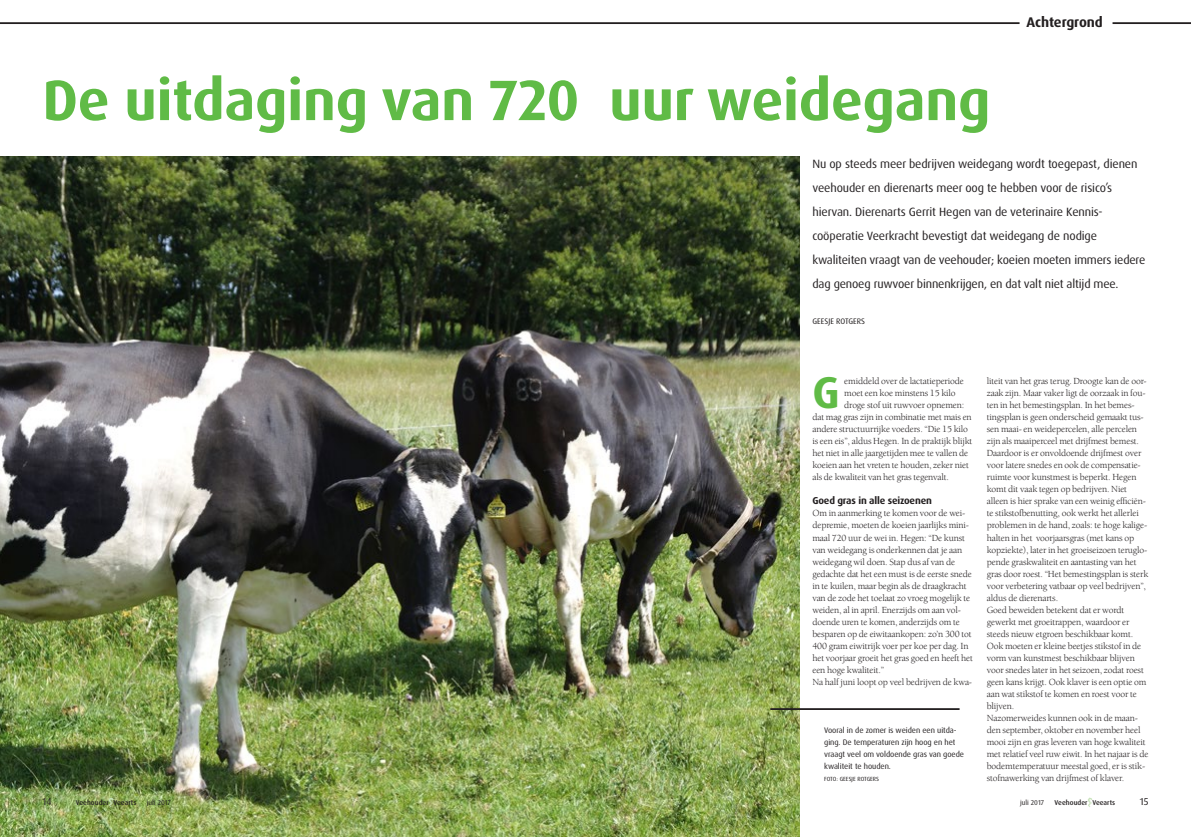
<style>
.page{position:relative;width:1191px;height:837px;background:#fff}
.page>*{position:absolute;margin:0;border:0;box-sizing:border-box;transform-origin:0 0}
.t1{font:700 57px "Dax OT";letter-spacing:-.005em;color:#60bb46}
.t2{font:700 44.5px "Dax OT";color:#60bb46}
.t3{font:700 14px "Dax OT";letter-spacing:-.005em;color:#231f20}
.t4{font:12px/24px "Dax OT";letter-spacing:-.01em;color:#231f20}
.t5{font:700 10px "Dax OT";letter-spacing:-.015em;color:#231f20}
.t6{font:10px "Dax OT";color:#231f20}
.t7{font:9.6px/12px "Berkeley Std";letter-spacing:-.015em;color:#231f20}
.t8{font:8px/12px "Dax OT";letter-spacing:-.005em;color:#231f20}
.t9{font:500 7px "Dax OT";letter-spacing:.005em;color:#231f20}
.t10{font:7px "Dax OT";color:#231f20}
.t11{font:6px "Dax OT";letter-spacing:.005em;color:#231f20}
</style>
<div class="page">
<img style="left:0;top:156px;width:799px;height:680px">
<hr style="left:0;top:22px;width:1019px;height:2px;background:#231f20">
<hr style="left:1112px;top:22px;width:79px;height:2px;background:#231f20">
<svg style="left:1088px;top:797px;width:4px;height:9px"></svg>
<svg style="left:109px;top:797px;width:4px;height:9px"></svg>
<hr style="left:770px;top:708px;width:189px;height:1px;background:#231f20">
<h3 class="t3" style="left:1026px;top:13px;width:78px">Achtergrond</h3>
<h1 class="t1" style="left:43px;top:64px;width:949px">De uitdaging van 720 uur weidegang</h1>
<p class="t4" style="left:812px;top:152px;width:334px">Nu op steeds meer bedrijven weidegang wordt toegepast, dienen veehouder en dierenarts meer oog te hebben voor de risico’s hiervan. Dierenarts Gerrit Hegen van de veterinaire Kennis&shy;coöperatie Veerkracht bevestigt dat weidegang de nodige kwaliteiten vraagt van de veehouder; koeien moeten immers iedere dag genoeg ruwvoer binnenkrijgen, en dat valt niet altijd mee.</p>
<p class="t8" style="left:812px;top:315px;width:54px">GEESJE ROTGERS</p>
<h2 class="t2" style="left:812px;top:364px;width:29px">G</h2>
<p class="t7" style="left:844px;top:375px;width:121px">emiddeld over de lactatieperiode</p>
<p class="t7" style="left:844px;top:387px;width:113px">moet een koe minstens 15 kilo</p>
<p class="t7" style="left:844px;top:399px;width:121px">droge stof uit ruwvoer opnemen:</p>
<p class="t7" style="left:812px;top:411px;width:161px">dat mag gras zijn in combinatie met mais en</p>
<p class="t7" style="left:812px;top:423px;width:157px">andere structuurrijke voeders. “Die 15 kilo</p>
<p class="t7" style="left:812px;top:435px;width:161px">is een eis”, aldus Hegen. In de praktijk blijkt</p>
<p class="t7" style="left:812px;top:447px;width:157px">het niet in alle jaargetijden mee te vallen de</p>
<p class="t7" style="left:812px;top:459px;width:158px">koeien aan het vreten te houden, zeker niet</p>
<p class="t7" style="left:812px;top:471px;width:138px">als de kwaliteit van het gras tegenvalt.</p>
<p class="t5" style="left:812px;top:494px;width:121px">Goed gras in alle seizoenen</p>
<p class="t7" style="left:812px;top:507px;width:162px">Om in aanmerking te komen voor de wei&shy;depremie, moeten de koeien jaarlijks mini&shy;maal 720 uur de wei in. Hegen: “De kunst van weidegang is onderkennen dat je aan weidegang wil doen. Stap dus af van de gedachte dat het een must is de eerste snede in te kuilen, maar begin als de draagkracht van de zode het toelaat zo vroeg mogelijk te weiden, al in april. Enerzijds om aan vol&shy;doende uren te komen, anderzijds om te besparen op de eiwitaankopen: zo’n 300 tot 400 gram eiwitrijk voer per koe per dag. In het voorjaar groeit het gras goed en heeft het een hoge kwaliteit.”<br>Na half juni loopt op veel bedrijven de kwa-</p>
<p class="t8" style="left:824px;top:723px;width:141px">Vooral in de zomer is weiden een uitda&shy;ging. De temperaturen zijn hoog en het vraagt veel om voldoende gras van goede kwaliteit te houden.</p>
<p class="t11" style="left:824px;top:774px;width:56px">FOTO: GEESJE ROTGERS</p>
<p class="t7" style="left:986px;top:375px;width:163px">liteit van het gras terug. Droogte kan de oor&shy;zaak zijn. Maar vaker ligt de oorzaak in fou&shy;ten in het bemestingsplan. In het bemes&shy;tingsplan is geen onderscheid gemaakt tus&shy;sen maai- en weidepercelen, alle percelen zijn als maaiperceel met drijfmest bemest.<br>Daardoor is er onvoldoende drijfmest over voor latere snedes en ook de compensatie&shy;ruimte voor kunstmest is beperkt. Hegen komt dit vaak tegen op bedrijven. Niet alleen is hier sprake van een weinig efficiën&shy;te stikstofbenutting, ook werkt het allerlei problemen in de hand, zoals: te hoge kalige&shy;halten in het voorjaarsgras (met kans op kopziekte), later in het groeiseizoen teruglo&shy;pende graskwaliteit en aantasting van het gras door roest. “Het bemestingsplan is sterk voor verbetering vatbaar op veel bedrijven”, aldus de dierenarts.<br>Goed beweiden betekent dat er wordt gewerkt met groeitrappen, waardoor er steeds nieuw etgroen beschikbaar komt.<br>Ook moeten er kleine beetjes stikstof in de vorm van kunstmest beschikbaar blijven voor snedes later in het seizoen, zodat roest geen kans krijgt. Ook klaver is een optie om aan wat stikstof te komen en roest voor te blijven.<br>Nazomerweides kunnen ook in de maan&shy;den september, oktober en november heel mooi zijn en gras leveren van hoge kwaliteit met relatief veel ruw eiwit. In het najaar is de bodemtemperatuur meestal goed, er is stik&shy;stofnawerking van drijfmest of klaver.</p>
<p class="t6" style="left:43px;top:794px;width:10px">14</p>
<p class="t9" style="left:76px;top:797px;width:62px">Veehouder Veearts</p>
<p class="t10" style="left:147px;top:797px;width:25px">juli 2017</p>
<p class="t10" style="left:1020px;top:797px;width:25px">juli 2017</p>
<p class="t9" style="left:1054px;top:797px;width:62px">Veehouder Veearts</p>
<p class="t6" style="left:1139px;top:794px;width:10px">15</p>
</div>
